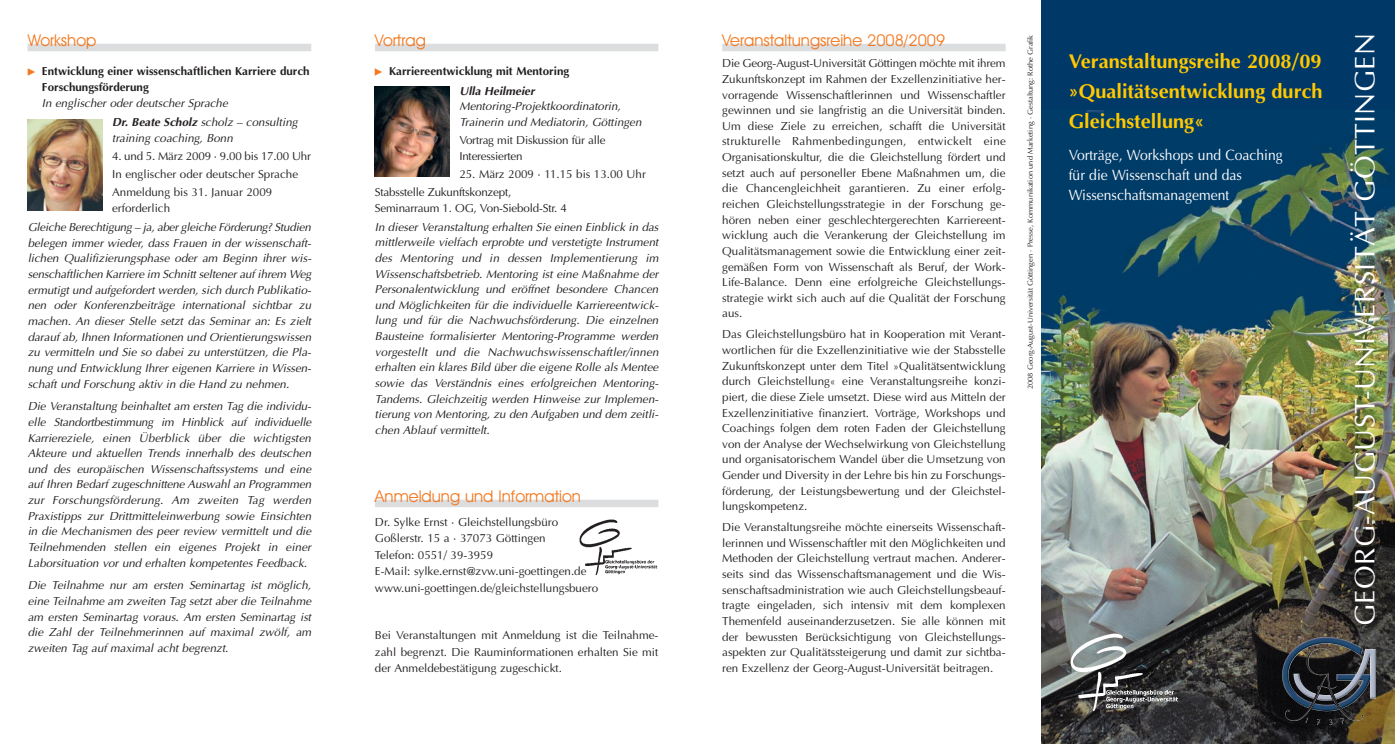
<style>
.page{position:relative;width:1395px;height:744px;background:#fff}
.page>*{position:absolute;margin:0;border:0;box-sizing:border-box;transform-origin:0 0}
.t1{font:28.38px "Optima";letter-spacing:.015em;color:#fff}
.t2{font:700 20px/30px "Optima";color:#ffc800;text-align:justify}
.t3{font:16.25px "Avant Garde IT Cby BT";color:#f4781f}
.t4{font:15px/20px "Optima";color:#fff;scale:.93 1}
.t5{font:11.62px/15.6px "Optima";color:#231f1f;text-align:justify}
.t6{font:italic 11.62px/15.6px "Optima";color:#231f1f;text-align:justify}
.t7{font:700 11.62px/15.6px "Optima";color:#231f1f}
.t8{font:italic 700 11.62px "Optima";color:#231f1f}
.t9{font:7.5px "Optima";color:#231f1f}
.s1{font-weight:700}
</style>
<div class="page">
<div style="left:1041px;top:0;width:354px;height:744px;background:#003867"></div>
<img style="left:1041px;top:110px;width:354px;height:634px">
<img style="left:1282px;top:637px;width:94px;height:84px">
<div style="left:722px;top:44px;width:284px;height:7px;background:#dcdddf"></div>
<img style="left:1071px;top:633px;width:108px;height:79px">
<img style="left:580px;top:519px;width:78px;height:56px">
<div style="left:375px;top:500px;width:283px;height:7px;background:#dcdddf"></div>
<img style="left:375px;top:86px;width:74px;height:91px">
<img style="left:28px;top:120px;width:74px;height:90px">
<div style="left:28px;top:44px;width:283px;height:7px;background:#dcdddf"></div>
<div style="left:375px;top:44px;width:283px;height:7px;background:#dcdddf"></div>
<h3 class="t3" style="left:28px;top:35px;width:70px">Workshop</h3>
<h3 class="t3" style="left:375px;top:35px;width:52px">Vortrag</h3>
<p class="t7" style="left:42px;top:65px;width:269px">Entwicklung einer wissenschaftlichen Karriere durch<br>Forschungsförderung</p>
<p class="t6" style="left:112px;top:94px;width:187px;line-height:19.1px;text-indent:-70px">In englischer oder deutscher Sprache<br><span class="s1">Dr. Beate Scholz</span> scholz – consulting</p>
<p class="t6" style="left:112px;top:131px;width:122px">training coaching, Bonn</p>
<p class="t5" style="left:112px;top:148px;width:200px;line-height:18.2px;text-align:left">4. und 5. März 2009 · 9.00 bis 17.00 Uhr<br>In englischer oder deutscher Sprache<br>Anmeldung bis 31. Januar 2009</p>
<p class="t5" style="left:112px;top:201px;width:60px">erforderlich</p>
<p class="t6" style="left:28px;top:221px;width:285px">Gleiche Berechtigung – ja, aber gleiche Förderung? Studien belegen immer wieder, dass Frauen in der wissenschaft&shy;lichen Qualifizierungsphase oder am Beginn ihrer wis&shy;senschaftlichen Karriere im Schnitt seltener auf ihrem Weg ermutigt und aufgefordert werden, sich durch Publikatio&shy;nen oder Konferenzbeiträge international sichtbar zu machen. An dieser Stelle setzt das Seminar an: Es zielt darauf ab, Ihnen Informationen und Orientierungswissen zu vermitteln und Sie so dabei zu unterstützen, die Pla&shy;nung und Entwicklung Ihrer eigenen Karriere in Wissen&shy;schaft und Forschung aktiv in die Hand zu nehmen.</p>
<p class="t6" style="left:28px;top:399px;width:285px">Die Veranstaltung beinhaltet am ersten Tag die individu&shy;elle Standortbestimmung im Hinblick auf individuelle Karriereziele, einen Überblick über die wichtigsten Akteure und aktuellen Trends innerhalb des deutschen und des europäischen Wissenschaftssystems und eine auf Ihren Bedarf zugeschnittene Auswahl an Programmen zur Forschungsförderung. Am zweiten Tag werden Praxistipps zur Drittmitteleinwerbung sowie Einsichten in die Mechanismen des peer review vermittelt und die Teilnehmenden stellen ein eigenes Projekt in einer Laborsituation vor und erhalten kompetentes Feedback.</p>
<p class="t6" style="left:28px;top:578px;width:285px">Die Teilnahme nur am ersten Seminartag ist möglich, eine Teilnahme am zweiten Tag setzt aber die Teilnahme am ersten Seminartag voraus. Am ersten Seminartag ist die Zahl der Teilnehmerinnen auf maximal zwölf, am zweiten Tag auf maximal acht begrenzt.</p>
<p class="t7" style="left:389px;top:65px;width:182px">Karriereentwicklung mit Mentoring</p>
<p class="t8" style="left:459px;top:86px;width:77px">Ulla Heilmeier</p>
<p class="t6" style="left:459px;top:100px;width:184px">Mentoring-Projektkoordinatorin,<br>Trainerin und Mediatorin, Göttingen</p>
<p class="t5" style="left:459px;top:133px;width:148px">Vortrag mit Diskussion für alle<br>Interessierten</p>
<p class="t5" style="left:375px;top:166px;width:273px;line-height:18.1px;text-indent:84px">25. März 2009 · 11.15 bis 13.00 Uhr<br>Stabsstelle Zukunftskonzept,</p>
<p class="t5" style="left:375px;top:201px;width:194px">Seminarraum 1. OG, Von-Siebold-Str. 4</p>
<p class="t6" style="left:375px;top:220px;width:285px">In dieser Veranstaltung erhalten Sie einen Einblick in das mittlerweile vielfach erprobte und verstetigte Instrument des Mentoring und in dessen Implementierung im Wissenschaftsbetrieb. Mentoring ist eine Maßnahme der Personalentwicklung und eröffnet besondere Chancen und Möglichkeiten für die individuelle Karriereentwick&shy;lung und für die Nachwuchsförderung. Die einzelnen Bausteine formalisierter Mentoring-Programme werden vorgestellt und die Nachwuchswissenschaftler/innen erhalten ein klares Bild über die eigene Rolle als Mentee sowie das Verständnis eines erfolgreichen Mentoring-Tandems. Gleichzeitig werden Hinweise zur Implemen&shy;tierung von Mentoring, zu den Aufgaben und dem zeitli&shy;chen Ablauf vermittelt.</p>
<h3 class="t3" style="left:375px;top:491px;width:208px">Anmeldung und Information</h3>
<p class="t5" style="left:375px;top:515px;width:225px;line-height:16.5px;text-align:left">Dr. Sylke Ernst · Gleichstellungsbüro Goßlerstr. 15 a · 37073 Göttingen<br>Telefon: 0551/ 39-3959<br>E-Mail: sylke.ernst@zvw.uni-goettingen.de www.uni-goettingen.de/gleichstellungsbuero</p>
<p class="t5" style="left:375px;top:628px;width:285px;line-height:16.5px">Bei Veranstaltungen mit Anmeldung ist die Teilnahme&shy;zahl begrenzt. Die Rauminformationen erhalten Sie mit der Anmeldebestätigung zugeschickt.</p>
<h3 class="t3" style="left:722px;top:35px;width:225px">Veranstaltungsreihe 2008/2009</h3>
<p class="t5" style="left:722px;top:57px;width:285px">Die Georg-August-Universität Göttingen möchte mit ihrem Zukunftskonzept im Rahmen der Exzellenzinitiative her&shy;vorragende Wissenschaftlerinnen und Wissenschaftler gewinnen und sie langfristig an die Universität binden.<br>Um diese Ziele zu erreichen, schafft die Universität strukturelle Rahmenbedingungen, entwickelt eine Organisationskultur, die die Gleichstellung fördert und setzt auch auf personeller Ebene Maßnahmen um, die die Chancengleichheit garantieren. Zu einer erfolg&shy;reichen Gleichstellungsstrategie in der Forschung ge&shy;hören neben einer geschlechtergerechten Karriereent&shy;wicklung auch die Verankerung der Gleichstellung im Qualitätsmanagement sowie die Entwicklung einer zeit&shy;gemäßen Form von Wissenschaft als Beruf, der Work-Life-Balance. Denn eine erfolgreiche Gleichstellungs&shy;strategie wirkt sich auch auf die Qualität der Forschung aus.</p>
<p class="t5" style="left:722px;top:328px;width:285px">Das Gleichstellungsbüro hat in Kooperation mit Verant&shy;wortlichen für die Exzellenzinitiative wie der Stabsstelle Zukunftskonzept unter dem Titel »Qualitätsentwicklung durch Gleichstellung« eine Veranstaltungsreihe konzi&shy;piert, die diese Ziele umsetzt. Diese wird aus Mitteln der Exzellenzinitiative finanziert. Vorträge, Workshops und Coachings folgen dem roten Faden der Gleichstellung von der Analyse der Wechselwirkung von Gleichstellung und organisatorischem Wandel über die Umsetzung von Gender und Diversity in der Lehre bis hin zu Forschungs&shy;förderung, der Leistungsbewertung und der Gleichstel&shy;lungskompetenz.</p>
<p class="t5" style="left:722px;top:520px;width:285px">Die Veranstaltungsreihe möchte einerseits Wissenschaft&shy;lerinnen und Wissenschaftler mit den Möglichkeiten und Methoden der Gleichstellung vertraut machen. Anderer&shy;seits sind das Wissenschaftsmanagement und die Wis&shy;senschaftsadministration wie auch Gleichstellungsbeauf&shy;tragte eingeladen, sich intensiv mit dem komplexen Themenfeld auseinanderzusetzen. Sie alle können mit der bewussten Berücksichtigung von Gleichstellungs&shy;aspekten zur Qualitätssteigerung und damit zur sichtba&shy;ren Exzellenz der Georg-August-Universität beitragen.</p>
<p class="t9" style="left:1027px;top:389px;width:356px;rotate:-90deg">2008 Georg-August-Universität Göttingen · Presse, Kommunikation und Marketing · Gestaltung: Rothe Grafik</p>
<h2 class="t2" style="left:1069px;top:48px;width:255px">Veranstaltungsreihe 2008/09 »Qualitätsentwicklung durch Gleichstellung«</h2>
<p class="t4" style="left:1069px;top:146px;width:232px">Vorträge, Workshops und Coaching für die Wissenschaft und das<br>Wissenschaftsmanagement</p>
<h1 class="t1" style="left:1353px;top:626px;width:595px;rotate:-90deg">GEORG-AUGUST-UNIVERSITÄT GÖTTINGEN</h1>
</div>
